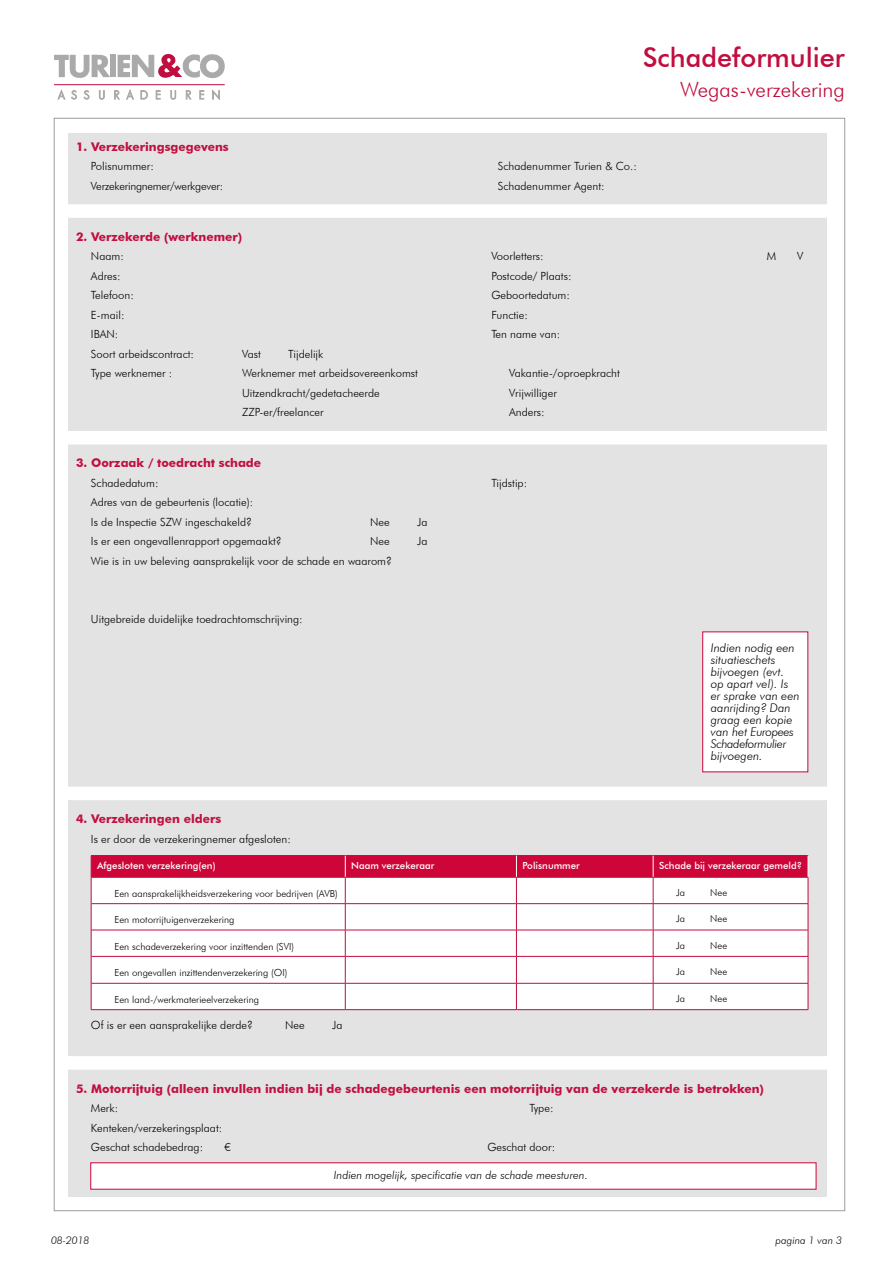
<style>
.page{position:relative;width:893px;height:1263px;background:#fff}
.page>*{position:absolute;margin:0;border:0;box-sizing:border-box;transform-origin:0 0}
.t1{font:500 27px "Futura BT";color:#c10e3e}
.t2{font:300 21px "Futura BT";color:#c10e3e}
.t3{font:700 12px "Futura BT";color:#c10e3e}
.t4{font:italic 300 12px/12px "Futura BT";color:#000}
.t5{font:300 11.25px/19.5px "Futura BT";color:#000}
.t6{font:italic 300 11.25px "Futura BT";color:#000}
.t7{font:300 11.25px "Futura BT";letter-spacing:-.02em;color:#000}
.t8{font:italic 300 10.5px "Futura BT";color:#000}
.t9{font:300 9.75px "Futura BT";color:#000}
.t10{font:500 9.75px "Futura BT";color:#fff}
</style>
<div class="page">
<div style="left:68px;top:133px;width:759px;height:1064px;background:#e3e3e3"></div>
<div style="left:110px;top:55px;width:5px;height:22px;background:#aaa"></div>
<svg style="left:118px;top:54px;width:107px;height:25px"></svg>
<svg style="left:54px;top:54px;width:56px;height:24px"></svg>
<svg style="left:58px;top:90px;width:7px;height:9px"></svg>
<svg style="left:71px;top:90px;width:6px;height:9px"></svg>
<svg style="left:84px;top:90px;width:5px;height:9px"></svg>
<svg style="left:99px;top:90px;width:6px;height:10px"></svg>
<svg style="left:114px;top:90px;width:6px;height:9px"></svg>
<svg style="left:126px;top:90px;width:8px;height:9px"></svg>
<svg style="left:141px;top:90px;width:7px;height:9px"></svg>
<svg style="left:156px;top:90px;width:4px;height:9px"></svg>
<svg style="left:170px;top:90px;width:6px;height:10px"></svg>
<svg style="left:186px;top:90px;width:5px;height:9px"></svg>
<svg style="left:199px;top:90px;width:5px;height:9px"></svg>
<svg style="left:212px;top:90px;width:8px;height:10px"></svg>
<hr style="left:54px;top:84px;width:171px;height:1px;background:#c10e3e">
<div style="left:59px;top:204px;width:781px;height:14px;background:#fff"></div>
<div style="left:59px;top:431px;width:781px;height:13px;background:#fff"></div>
<div style="left:59px;top:787px;width:781px;height:13px;background:#fff"></div>
<div style="left:59px;top:1056px;width:781px;height:13px;background:#fff"></div>
<hr style="left:91px;top:1009px;width:254px;height:1px;background:#c10e3e">
<hr style="left:345px;top:1009px;width:171px;height:1px;background:#c10e3e">
<hr style="left:516px;top:1009px;width:137px;height:1px;background:#c10e3e">
<hr style="left:653px;top:1009px;width:155px;height:1px;background:#c10e3e">
<svg style="left:91px;top:855px;width:718px;height:154px;background:#f5d2db"></svg>
<div style="left:702px;top:631px;width:106px;height:141px;background:#fff"></div>
<div style="left:90px;top:1162px;width:726px;height:27px;background:#fff"></div>
<h1 class="t1" style="left:643px;top:41px;width:204px">Schadeformulier</h1>
<h2 class="t2" style="left:680px;top:77px;width:166px">Wegas-verzekering</h2>
<p class="t3" style="left:76px;top:139px;width:154px">1. Verzekeringsgegevens</p>
<p class="t5" style="left:91px;top:156px;width:64px">Polisnummer:</p>
<p class="t5" style="left:498px;top:156px;width:140px">Schadenummer Turien &amp; Co.:</p>
<p class="t7" style="left:91px;top:179px;width:134px">Verzekeringnemer/werkgever:</p>
<p class="t5" style="left:498px;top:176px;width:108px">Schadenummer Agent:</p>
<p class="t3" style="left:76px;top:229px;width:168px">2. Verzekerde (werknemer)</p>
<p class="t5" style="left:91px;top:246px;width:34px">Naam:</p>
<p class="t5" style="left:491px;top:246px;width:54px">Voorletters:</p>
<p class="t5" style="left:767px;top:246px;width:11px">M</p>
<p class="t5" style="left:797px;top:246px;width:8px">V</p>
<p class="t5" style="left:91px;top:266px;width:31px">Adres:</p>
<p class="t5" style="left:491px;top:266px;width:82px">Postcode/ Plaats:</p>
<p class="t5" style="left:91px;top:285px;width:44px">Telefoon:</p>
<p class="t5" style="left:491px;top:285px;width:80px">Geboortedatum:</p>
<p class="t5" style="left:91px;top:305px;width:35px">E-mail:</p>
<p class="t5" style="left:491px;top:305px;width:38px">Functie:</p>
<p class="t5" style="left:91px;top:324px;width:29px">IBAN:</p>
<p class="t5" style="left:491px;top:324px;width:70px">Ten name van:</p>
<p class="t5" style="left:91px;top:344px;width:105px">Soort arbeidscontract:</p>
<p class="t5" style="left:242px;top:344px;width:20px">Vast</p>
<p class="t5" style="left:288px;top:344px;width:37px">Tijdelijk</p>
<p class="t5" style="left:91px;top:363px;width:83px">Type werknemer :</p>
<p class="t5" style="left:242px;top:363px;width:177px">Werknemer met arbeidsovereenkomst</p>
<p class="t5" style="left:509px;top:363px;width:112px">Vakantie-/oproepkracht</p>
<p class="t5" style="left:242px;top:383px;width:139px">Uitzendkracht/gedetacheerde</p>
<p class="t5" style="left:509px;top:383px;width:49px">Vrijwilliger</p>
<p class="t5" style="left:242px;top:402px;width:83px">ZZP-er/freelancer</p>
<p class="t5" style="left:509px;top:402px;width:37px">Anders:</p>
<p class="t3" style="left:76px;top:456px;width:187px">3. Oorzaak / toedracht schade</p>
<p class="t5" style="left:91px;top:473px;width:69px">Schadedatum:</p>
<p class="t5" style="left:491px;top:473px;width:37px">Tijdstip:</p>
<p class="t5" style="left:91px;top:492px;width:164px">Adres van de gebeurtenis (locatie):<br>Is de Inspectie SZW ingeschakeld?</p>
<p class="t5" style="left:370px;top:512px;width:21px">Nee</p>
<p class="t5" style="left:417px;top:512px;width:12px">Ja</p>
<p class="t5" style="left:91px;top:531px;width:192px">Is er een ongevallenrapport opgemaakt?</p>
<p class="t5" style="left:370px;top:531px;width:21px">Nee</p>
<p class="t5" style="left:417px;top:531px;width:12px">Ja</p>
<p class="t5" style="left:91px;top:551px;width:302px">Wie is in uw beleving aansprakelijk voor de schade en waarom?</p>
<p class="t5" style="left:91px;top:609px;width:213px">Uitgebreide duidelijke toedrachtomschrijving:</p>
<p class="t4" style="left:711px;top:642px;width:90px">Indien nodig een situatieschets bijvoegen (evt. op apart vel). Is er sprake van een aanrijding? Dan graag een kopie van het Europees<br>Schadeformulier bijvoegen.</p>
<p class="t3" style="left:76px;top:811px;width:147px">4. Verzekeringen elders</p>
<p class="t5" style="left:91px;top:829px;width:201px">Is er door de verzekeringnemer afgesloten:</p>
<p class="t10" style="left:97px;top:859px;width:120px">Afgesloten verzekering(en)</p>
<p class="t10" style="left:351px;top:859px;width:85px">Naam verzekeraar</p>
<p class="t10" style="left:522px;top:859px;width:59px">Polisnummer</p>
<p class="t10" style="left:659px;top:859px;width:144px">Schade bij verzekeraar gemeld?</p>
<p class="t9" style="left:114px;top:888px;width:225px">Een aansprakelijkheidsverzekering voor bedrijven (AVB)</p>
<p class="t9" style="left:676px;top:887px;width:10px">Ja</p>
<p class="t9" style="left:710px;top:887px;width:18px">Nee</p>
<p class="t9" style="left:114px;top:914px;width:121px">Een motorrijtuigenverzekering</p>
<p class="t9" style="left:676px;top:913px;width:10px">Ja</p>
<p class="t9" style="left:710px;top:913px;width:18px">Nee</p>
<p class="t9" style="left:114px;top:940px;width:181px">Een schadeverzekering voor inzittenden (SVI)</p>
<p class="t9" style="left:676px;top:939px;width:10px">Ja</p>
<p class="t9" style="left:710px;top:939px;width:18px">Nee</p>
<p class="t9" style="left:114px;top:967px;width:174px">Een ongevallen inzittendenverzekering (OI)</p>
<p class="t9" style="left:676px;top:966px;width:10px">Ja</p>
<p class="t9" style="left:710px;top:966px;width:18px">Nee</p>
<p class="t9" style="left:114px;top:994px;width:146px">Een land-/werkmaterieelverzekering</p>
<p class="t9" style="left:676px;top:993px;width:10px">Ja</p>
<p class="t9" style="left:710px;top:993px;width:18px">Nee</p>
<p class="t5" style="left:91px;top:1015px;width:163px">Of is er een aansprakelijke derde?</p>
<p class="t5" style="left:285px;top:1015px;width:21px">Nee</p>
<p class="t5" style="left:332px;top:1015px;width:12px">Ja</p>
<p class="t3" style="left:76px;top:1081px;width:689px">5. Motorrijtuig (alleen invullen indien bij de schadegebeurtenis een motorrijtuig van de verzekerde is betrokken)</p>
<p class="t5" style="left:91px;top:1098px;width:29px">Merk:</p>
<p class="t5" style="left:529px;top:1098px;width:25px">Type:</p>
<p class="t5" style="left:91px;top:1118px;width:133px">Kenteken/verzekeringsplaat:<br>Geschat schadebedrag:</p>
<p class="t5" style="left:224px;top:1137px;width:8px">€</p>
<p class="t5" style="left:487px;top:1137px;width:69px">Geschat door:</p>
<p class="t6" style="left:334px;top:1168px;width:255px">Indien mogelijk, specificatie van de schade meesturen.</p>
<p class="t8" style="left:51px;top:1234px;width:40px">08-2018</p>
<p class="t8" style="left:775px;top:1234px;width:68px">pagina 1 van 3</p>
</div>
